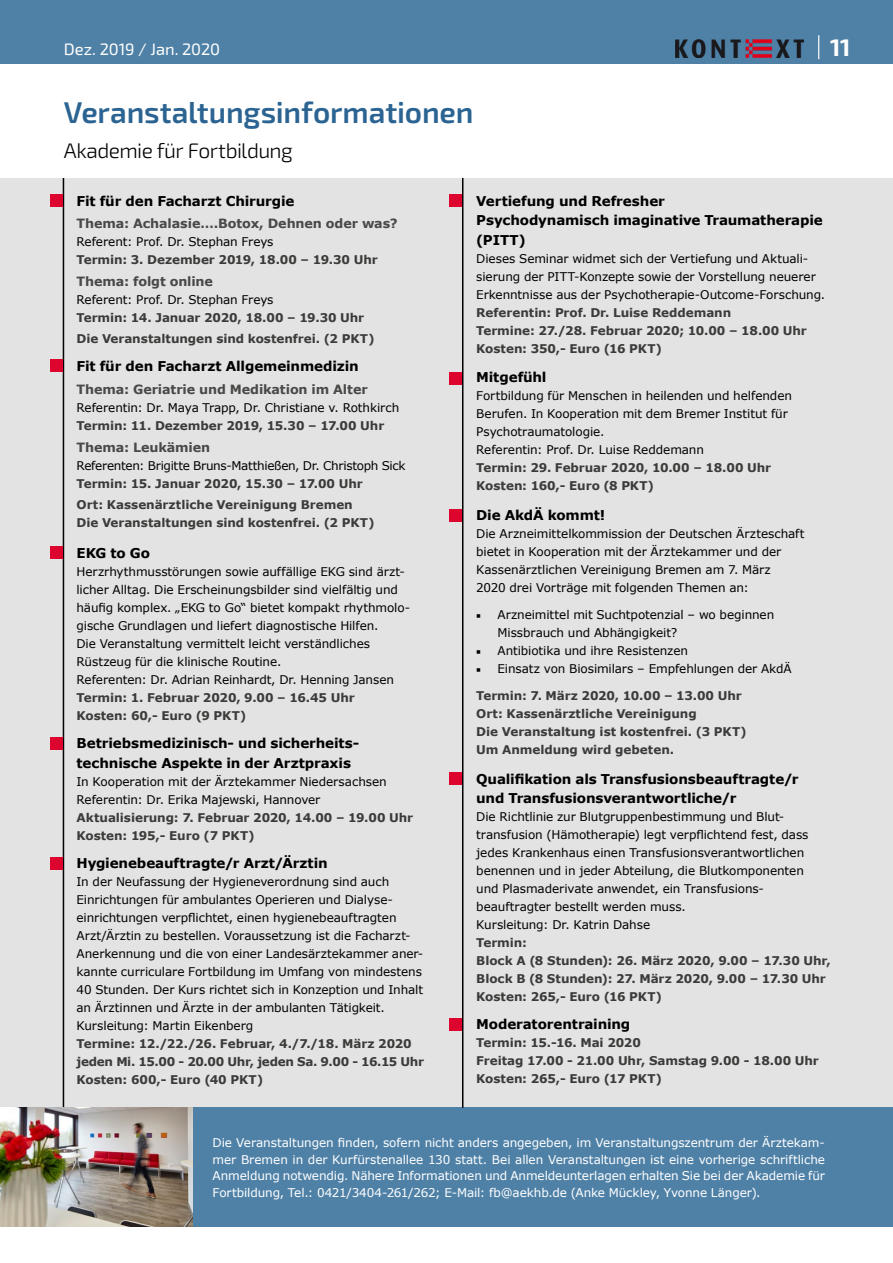
<style>
.page{position:relative;width:893px;height:1263px;background:#fff}
.page>*{position:absolute;margin:0;border:0;box-sizing:border-box;transform-origin:0 0}
.t1{font:600 30px "Exo 2";letter-spacing:-.005em;color:#2b6492}
.t2{font:700 24px "Exo 2";color:#fff}
.t3{font:300 21px "Exo 2";letter-spacing:-.03em;color:#000}
.t4{font:16.5px "Exo 2";letter-spacing:-.005em;color:#fff}
.t5{font:700 13.5px/19.5px "Verdana";letter-spacing:-.01em;color:#000}
.t6{font:700 12.75px "Verdana";letter-spacing:-.01em;color:#494948}
.t7{font:12px/18px "Verdana";letter-spacing:-.01em;color:#000}
.t8{font:700 12px/18px "Verdana";letter-spacing:-.01em;color:#3b3b3a}
.t9{font:12px/16.5px "Verdana";letter-spacing:-.01em;color:#fff;text-align:justify}
.s1{font-family:"Minion Pro"}
</style>
<div class="page">
<div style="left:0;top:178px;width:893px;height:930px;background:#e3e3e3"></div>
<div style="left:0;top:1108px;width:893px;height:119px;background:#4f81a7"></div>
<hr style="left:462px;top:178px;width:1px;height:930px;background:#000">
<hr style="left:63px;top:178px;width:1px;height:930px;background:#000">
<div style="left:0;top:0;width:893px;height:64px;background:#4f81a7"></div>
<svg style="left:818px;top:35px;width:1px;height:24px"></svg>
<div style="left:50px;top:195px;width:13px;height:12px;background:#dd042d"></div>
<div style="left:50px;top:360px;width:13px;height:12px;background:#dd042d"></div>
<div style="left:449px;top:195px;width:13px;height:12px;background:#dd042d"></div>
<img style="left:0;top:1108px;width:192px;height:119px">
<div style="left:50px;top:546px;width:13px;height:13px;background:#dd042d"></div>
<div style="left:50px;top:737px;width:13px;height:13px;background:#dd042d"></div>
<div style="left:50px;top:857px;width:13px;height:13px;background:#dd042d"></div>
<div style="left:449px;top:372px;width:13px;height:12px;background:#dd042d"></div>
<div style="left:449px;top:509px;width:13px;height:13px;background:#dd042d"></div>
<div style="left:449px;top:772px;width:13px;height:12px;background:#dd042d"></div>
<div style="left:449px;top:1017px;width:13px;height:13px;background:#dd042d"></div>
<h3 class="t4" style="left:64px;top:40px;width:158px">Dez. 2019 / Jan. 2020</h3>
<h1 class="t1" style="left:64px;top:95px;width:411px">Veranstaltungsinformationen</h1>
<h3 class="t3" style="left:64px;top:138px;width:230px">Akademie für Fortbildung</h3>
<h2 class="t2" style="left:830px;top:34px;width:22px">11</h2>
<p class="t5" style="left:77px;top:191px;width:220px">Fit für den Facharzt Chirurgie</p>
<p class="t6" style="left:77px;top:214px;width:323px">Thema: Achalasie….Botox, Dehnen oder was?</p>
<p class="t7" style="left:77px;top:233px;width:199px">Referent: Prof. Dr. Stephan Freys</p>
<p class="t8" style="left:77px;top:251px;width:303px">Termin: 3. Dezember 2019, 18.00 – 19.30 Uhr</p>
<p class="t6" style="left:77px;top:273px;width:138px">Thema: folgt online</p>
<p class="t7" style="left:77px;top:291px;width:199px">Referent: Prof. Dr. Stephan Freys</p>
<p class="t8" style="left:77px;top:307px;width:300px;line-height:21px">Termin: 14. Januar 2020, 18.00 – 19.30 Uhr<br>Die Veranstaltungen sind kostenfrei. (2 PKT)</p>
<p class="t5" style="left:77px;top:356px;width:284px">Fit für den Facharzt Allgemeinmedizin</p>
<p class="t6" style="left:77px;top:380px;width:293px">Thema: Geriatrie und Medikation im Alter</p>
<p class="t7" style="left:77px;top:398px;width:324px">Referentin: Dr. Maya Trapp, Dr. Christiane v. Rothkirch</p>
<p class="t8" style="left:77px;top:416px;width:309px">Termin: 11. Dezember 2019, 15.30 – 17.00 Uhr</p>
<p class="t6" style="left:77px;top:438px;width:135px">Thema: Leukämien</p>
<p class="t7" style="left:77px;top:456px;width:331px">Referenten: Brigitte Bruns-Matthießen, Dr. Christoph Sick</p>
<p class="t8" style="left:77px;top:473px;width:288px;line-height:21px">Termin: 15. Januar 2020, 15.30 – 17.00 Uhr<br>Ort: Kassenärztliche Vereinigung Bremen</p>
<p class="t8" style="left:77px;top:513px;width:300px">Die Veranstaltungen sind kostenfrei. (2 PKT)</p>
<p class="t5" style="left:77px;top:543px;width:75px">EKG to Go</p>
<p class="t7" style="left:77px;top:562px;width:335px">Herzrhythmusstörungen sowie auffällige EKG sind ärzt&shy;licher Alltag. Die Erscheinungsbilder sind vielfältig und häufig komplex. „EKG to Go“ bietet kompakt rhythmolo&shy;gische Grundlagen und liefert diagnostische Hilfen.<br>Die Veranstaltung vermittelt leicht verständliches Rüstzeug für die klinische Routine.<br>Referenten: Dr. Adrian Reinhardt, Dr. Henning Jansen</p>
<p class="t8" style="left:77px;top:688px;width:280px">Termin: 1. Februar 2020, 9.00 – 16.45 Uhr<br>Kosten: 60,- Euro (9 PKT)</p>
<p class="t5" style="left:77px;top:733px;width:284px">Betriebsmedizinisch- und sicherheits&shy;technische Aspekte in der Arztpraxis</p>
<p class="t7" style="left:77px;top:772px;width:312px">In Kooperation mit der Ärztekammer Niedersachsen<br>Referentin: Dr. Erika Majewski, Hannover</p>
<p class="t8" style="left:77px;top:808px;width:338px">Aktualisierung: 7. Februar 2020, 14.00 – 19.00 Uhr<br>Kosten: 195,- Euro (7 PKT)</p>
<p class="t5" style="left:77px;top:852px;width:253px">Hygienebeauftragte/r Arzt/Ärztin</p>
<p class="t7" style="left:77px;top:872px;width:348px">In der Neufassung der Hygieneverordnung sind auch Einrichtungen für ambulantes Operieren und Dialyse&shy;einrichtungen verpflichtet, einen hygienebeauftragten Arzt/Ärztin zu bestellen. Voraussetzung ist die Facharzt-Anerkennung und die von einer Landesärztekammer aner&shy;kannte curriculare Fortbildung im Umfang von mindestens 40 Stunden. Der Kurs richtet sich in Konzeption und Inhalt an Ärztinnen und Ärzte in der ambulanten Tätigkeit.<br>Kursleitung: Martin Eikenberg</p>
<p class="t8" style="left:77px;top:1034px;width:349px">Termine: 12./22./26. Februar, 4./7./18. März 2020 jeden Mi. 15.00 - 20.00 Uhr, jeden Sa. 9.00 - 16.15 Uhr<br>Kosten: 600,- Euro (40 PKT)</p>
<p class="t5" style="left:476px;top:191px;width:348px">Vertiefung und Refresher<br>Psychodynamisch imaginative Traumatherapie (PITT)</p>
<p class="t7" style="left:476px;top:249px;width:350px">Dieses Seminar widmet sich der Vertiefung und Aktuali&shy;sierung der PITT-Konzepte sowie der Vorstellung neuerer<br>Erkenntnisse aus der Psychotherapie-Outcome-Forschung.</p>
<p class="t8" style="left:476px;top:303px;width:332px">Referentin: Prof. Dr. Luise Reddemann<br>Termine: 27./28. Februar 2020; 10.00 – 18.00 Uhr<br>Kosten: 350,- Euro (16 PKT)</p>
<p class="t5" style="left:476px;top:367px;width:72px">Mitgefühl</p>
<p class="t7" style="left:476px;top:387px;width:317px">Fortbildung für Menschen in heilenden und helfenden Berufen. In Kooperation mit dem Bremer Institut für Psychotraumatologie.<br>Referentin: Prof. Dr. Luise Reddemann</p>
<p class="t8" style="left:476px;top:459px;width:296px">Termin: 29. Februar 2020, 10.00 – 18.00 Uhr<br>Kosten: 160,- Euro (8 PKT)</p>
<p class="t5" style="left:476px;top:505px;width:130px">Die AkdÄ kommt!</p>
<p class="t7" style="left:476px;top:524px;width:330px">Die Arzneimittelkommission der Deutschen Ärzteschaft bietet in Kooperation mit der Ärztekammer und der Kassenärztlichen Vereinigung Bremen am 7. März<br>2020 drei Vorträge mit folgenden Themen an:</p>
<p class="t7" style="left:497px;top:605px;width:278px;text-indent:-21px"><span class="s1">■</span> Arzneimittel mit Suchtpotenzial – wo beginnen<br>Missbrauch und Abhängigkeit?</p>
<p class="t7" style="left:476px;top:641px;width:213px"><span class="s1">■</span> Antibiotika und ihre Resistenzen</p>
<p class="t7" style="left:476px;top:659px;width:317px"><span class="s1">■</span> Einsatz von Biosimilars – Empfehlungen der AkdÄ</p>
<p class="t8" style="left:476px;top:686px;width:272px">Termin: 7. März 2020, 10.00 – 13.00 Uhr Ort: Kassenärztliche Vereinigung<br>Die Veranstaltung ist kostenfrei. (3 PKT)<br>Um Anmeldung wird gebeten.</p>
<p class="t5" style="left:476px;top:768px;width:324px">Qualifikation als Transfusionsbeauftragte/r und Transfusionsverantwortliche/r</p>
<p class="t7" style="left:476px;top:807px;width:334px">Die Richtlinie zur Blutgruppenbestimmung und Blut&shy;transfusion (Hämotherapie) legt verpflichtend fest, dass jedes Krankenhaus einen Transfusionsverantwortlichen benennen und in jeder Abteilung, die Blutkomponenten und Plasmaderivate anwendet, ein Transfusions&shy;beauftragter bestellt werden muss.<br>Kursleitung: Dr. Katrin Dahse</p>
<p class="t8" style="left:476px;top:933px;width:356px">Termin:<br>Block A (8 Stunden): 26. März 2020, 9.00 – 17.30 Uhr, Block B (8 Stunden): 27. März 2020, 9.00 – 17.30 Uhr Kosten: 265,- Euro (16 PKT)</p>
<p class="t5" style="left:476px;top:1014px;width:156px">Moderatorentraining</p>
<p class="t8" style="left:476px;top:1033px;width:344px">Termin: 15.-16. Mai 2020<br>Freitag 17.00 - 21.00 Uhr, Samstag 9.00 - 18.00 Uhr<br>Kosten: 265,- Euro (17 PKT)</p>
<p class="t9" style="left:213px;top:1134px;width:614px">Die Veranstaltungen finden, sofern nicht anders angegeben, im Veranstaltungszentrum der Ärztekam&shy;mer Bremen in der Kurfürstenallee 130 statt. Bei allen Veranstaltungen ist eine vorherige schriftliche Anmeldung notwendig. Nähere Informationen und Anmeldeunterlagen erhalten Sie bei der Akademie für Fortbildung, Tel.: 0421/3404-261/262; E-Mail: fb@aekhb.de (Anke Mückley, Yvonne Länger).</p>
</div>
